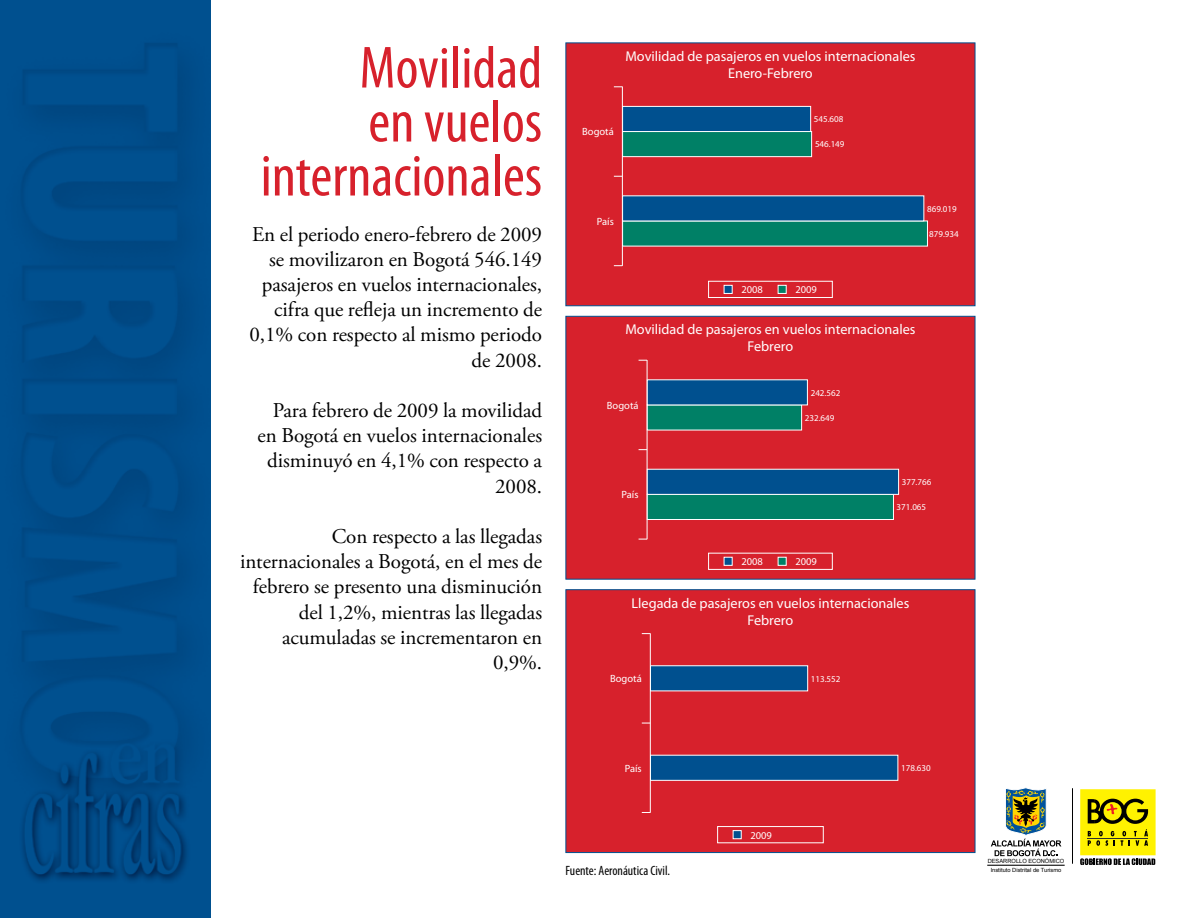
<style>
.page{position:relative;width:1188px;height:918px;background:#fff}
.page>*{position:absolute;margin:0;border:0;box-sizing:border-box;transform-origin:0 0}
.t1{font:condensed 60px/54px "Myriad Pro";color:#d7212c;text-align:right}
.t2{font:21px/25.2px "Adobe Garamond Pro";letter-spacing:-.005em;color:#000;text-align:right}
.t3{font:14.25px/17.1px "Myriad Pro";color:#fff;text-align:center}
.t4{font:condensed 13.5px "Myriad Pro";color:#000}
.t5{font:10.5px "Myriad Pro";color:#fff}
.t6{font:9px "Myriad Pro";color:#fff}
.t7{font:5.7px "Arial";color:#000}
</style>
<div class="page">
<img style="left:0;top:0;width:211px;height:918px">
<hr style="left:987px;top:865px;width:78px;height:1px;background:#000">
<svg style="left:991px;top:787px;width:70px;height:69px"></svg>
<hr style="left:1072px;top:788px;width:1px;height:76px;background:#000">
<div style="left:1080px;top:789px;width:76px;height:66px;background:#fff200"></div>
<svg style="left:1088px;top:799px;width:60px;height:47px"></svg>
<svg style="left:1080px;top:858px;width:75px;height:7px"></svg>
<hr style="left:1088px;top:838px;width:60px;height:1px;background:#2e2f2e">
<div style="left:566px;top:43px;width:409px;height:263px;background:#d7212c;border:1px solid #00508f"></div>
<hr style="left:622px;top:87px;width:1px;height:179px;background:#fff">
<div style="left:622px;top:221px;width:306px;height:25px;background:#008066"></div>
<div style="left:622px;top:196px;width:302px;height:25px;background:#00508f"></div>
<div style="left:622px;top:131px;width:190px;height:26px;background:#008066;border:1px solid #fff"></div>
<div style="left:622px;top:106px;width:189px;height:26px;background:#00508f;border:1px solid #fff"></div>
<div style="left:724px;top:285px;width:8px;height:9px;background:#00508f;border:1px solid #fff"></div>
<div style="left:778px;top:285px;width:8px;height:9px;background:#008066;border:1px solid #fff"></div>
<div style="left:708px;top:281px;width:125px;height:17px;border:1px solid #fff"></div>
<div style="left:566px;top:316px;width:409px;height:264px;background:#d7212c;border:1px solid #00508f"></div>
<hr style="left:647px;top:360px;width:1px;height:179px;background:#fff">
<div style="left:647px;top:494px;width:247px;height:26px;background:#008066;border:1px solid #fff"></div>
<div style="left:647px;top:469px;width:252px;height:26px;background:#00508f;border:1px solid #fff"></div>
<div style="left:647px;top:405px;width:155px;height:25px;background:#008066"></div>
<div style="left:647px;top:380px;width:161px;height:25px;background:#00508f"></div>
<div style="left:724px;top:557px;width:8px;height:9px;background:#00508f;border:1px solid #fff"></div>
<div style="left:778px;top:557px;width:8px;height:9px;background:#008066;border:1px solid #fff"></div>
<div style="left:708px;top:553px;width:125px;height:17px;border:1px solid #fff"></div>
<div style="left:566px;top:589px;width:409px;height:264px;background:#d7212c;border:1px solid #00508f"></div>
<hr style="left:650px;top:633px;width:1px;height:180px;background:#fff">
<div style="left:650px;top:755px;width:248px;height:26px;background:#00508f;border:1px solid #fff"></div>
<div style="left:650px;top:666px;width:158px;height:25px;background:#00508f"></div>
<div style="left:733px;top:830px;width:8px;height:9px;background:#00508f;border:1px solid #fff"></div>
<div style="left:717px;top:826px;width:107px;height:17px;border:1px solid #fff"></div>
<h1 class="t1" style="left:261px;top:40px;width:283px">Movilidad<br>en vuelos internacionales</h1>
<p class="t2" style="left:250px;top:222px;width:294px">En el periodo enero-febrero de 2009 se movilizaron en Bogotá 546.149 pasajeros en vuelos internacionales, cifra que refleja un incremento de<br>0,1% con respecto al mismo periodo de 2008.</p>
<p class="t2" style="left:257px;top:398px;width:286px">Para febrero de 2009 la movilidad en Bogotá en vuelos internacionales disminuyó en 4,1% con respecto a<br>2008.</p>
<p class="t2" style="left:240px;top:524px;width:304px">Con respecto a las llegadas internacionales a Bogotá, en el mes de febrero se presento una disminución del 1,2%, mientras las llegadas acumuladas se incrementaron en<br>0,9%.</p>
<p class="t3" style="left:625px;top:47px;width:292px">Movilidad de pasajeros en vuelos internacionales<br>Enero-Febrero</p>
<p class="t5" style="left:582px;top:125px;width:33px">Bogotá</p>
<p class="t6" style="left:814px;top:114px;width:31px">545.608</p>
<p class="t6" style="left:815px;top:139px;width:31px">546.149</p>
<p class="t5" style="left:597px;top:215px;width:18px">País</p>
<p class="t6" style="left:927px;top:203px;width:31px">869.019</p>
<p class="t6" style="left:929px;top:228px;width:31px">879.934</p>
<p class="t5" style="left:741px;top:283px;width:23px">2008</p>
<p class="t5" style="left:795px;top:283px;width:23px">2009</p>
<p class="t3" style="left:625px;top:321px;width:292px">Movilidad de pasajeros en vuelos internacionales<br>Febrero</p>
<p class="t5" style="left:607px;top:399px;width:33px">Bogotá</p>
<p class="t6" style="left:811px;top:387px;width:31px">242.562</p>
<p class="t6" style="left:805px;top:412px;width:31px">232.649</p>
<p class="t5" style="left:622px;top:488px;width:18px">País</p>
<p class="t6" style="left:902px;top:477px;width:31px">377.766</p>
<p class="t6" style="left:897px;top:502px;width:31px">371.065</p>
<p class="t5" style="left:741px;top:555px;width:23px">2008</p>
<p class="t5" style="left:795px;top:555px;width:23px">2009</p>
<p class="t3" style="left:631px;top:594px;width:279px">Llegada de pasajeros en vuelos internacionales<br>Febrero</p>
<p class="t5" style="left:610px;top:672px;width:33px">Bogotá</p>
<p class="t6" style="left:811px;top:673px;width:31px">113.552</p>
<p class="t5" style="left:625px;top:762px;width:18px">País</p>
<p class="t4" style="left:566px;top:863px;width:106px">Fuente: Aeronáutica Civil.</p>
<p class="t5" style="left:750px;top:829px;width:23px">2009</p>
<p class="t6" style="left:901px;top:763px;width:31px">178.630</p>
<p class="t7" style="left:988px;top:858px;width:78px">DESARROLLO ECONÓMICO</p>
<p class="t7" style="left:991px;top:866px;width:72px">Instituto Distrital de Turismo</p>
</div>
